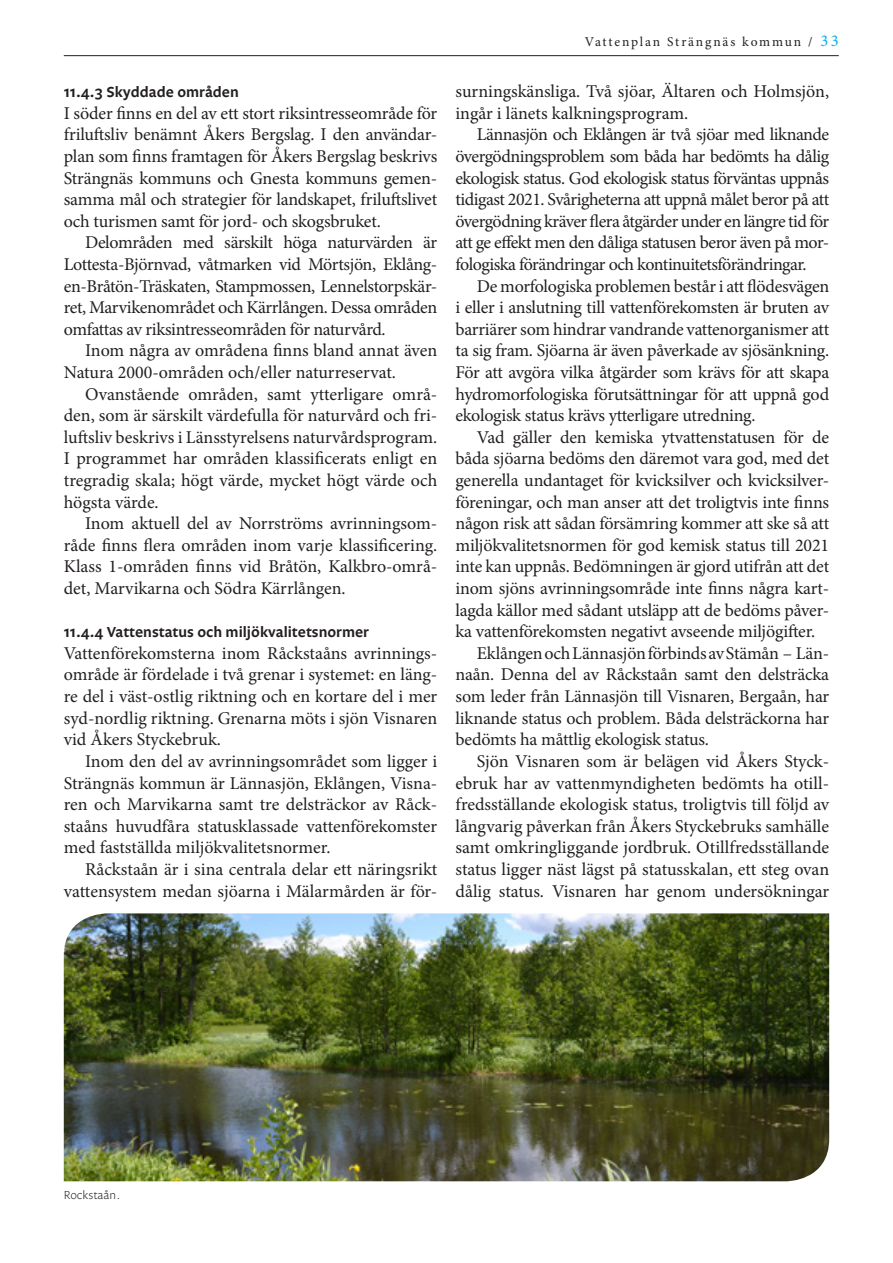
<style>
.page{position:relative;width:893px;height:1263px;background:#fff}
.page>*{position:absolute;margin:0;border:0;box-sizing:border-box;transform-origin:0 0}
.Brödtext_2{font:18px/21.6px "Minion Pro";letter-spacing:-.01em;color:#231f20;text-align:justify}
.Brödtext_1{font:18px/21.6px "Minion Pro";letter-spacing:-.01em;color:#231f20;text-align:justify}
.Rubrik_3{font:600 15px "Legato OT";color:#231f20}
.t1{font:13.5px "Minion Pro";letter-spacing:.135em;color:#231f20}
.Bildtext{font:300 12px "Legato OT";color:#231f20}
.s1{font-size:16.5px;color:#00aeef}
</style>
<div class="page">
<hr style="left:64px;top:55px;width:775px;height:1px;background:#231f20">
<img style="left:64px;top:913px;width:765px;height:268px">
<p class="Rubrik_3" style="left:64px;top:83px;width:176px">11.4.3 Skyddade områden</p>
<p class="Brödtext_1" style="left:64px;top:102px;width:375px">I söder finns en del av ett stort riksintresseområde för friluftsliv benämnt Åkers Bergslag. I den användar&shy;plan som finns framtagen för Åkers Bergslag beskrivs Strängnäs kommuns och Gnesta kommuns gemen&shy;samma mål och strategier för landskapet, friluftslivet och turismen samt för jord- och skogsbruket.</p>
<p class="Brödtext_2" style="left:64px;top:232px;width:375px;text-indent:21px">Delområden med särskilt höga naturvärden är Lottesta-Björnvad, våtmarken vid Mörtsjön, Eklång&shy;en-Bråtön-Träskaten, Stampmossen, Lennelstorpskär&shy;ret, Marvikenområdet och Kärrlången. Dessa områden omfattas av riksintresseområden för naturvård.</p>
<p class="Brödtext_2" style="left:64px;top:340px;width:375px;text-indent:21px">Inom några av områdena finns bland annat även<br>Natura 2000-områden och/eller naturreservat.</p>
<p class="Brödtext_2" style="left:64px;top:383px;width:375px;text-indent:21px">Ovanstående områden, samt ytterligare områ&shy;den, som är särskilt värdefulla för naturvård och fri&shy;luftsliv beskrivs i Länsstyrelsens naturvårdsprogram.<br>I programmet har områden klassificerats enligt en tregradig skala; högt värde, mycket högt värde och högsta värde.</p>
<p class="Brödtext_2" style="left:64px;top:513px;width:375px;text-indent:21px">Inom aktuell del av Norrströms avrinningsom&shy;råde finns flera områden inom varje klassificering.<br>Klass 1-områden finns vid Bråtön, Kalkbro-områ&shy;det, Marvikarna och Södra Kärrlången.</p>
<p class="Rubrik_3" style="left:64px;top:623px;width:307px">11.4.4 Vattenstatus och miljökvalitetsnormer</p>
<p class="Brödtext_1" style="left:64px;top:642px;width:375px">Vattenförekomsterna inom Råckstaåns avrinnings&shy;område är fördelade i två grenar i systemet: en läng&shy;re del i väst-ostlig riktning och en kortare del i mer syd-nordlig riktning. Grenarna möts i sjön Visnaren vid Åkers Styckebruk.</p>
<p class="Brödtext_2" style="left:64px;top:750px;width:375px;text-indent:21px">Inom den del av avrinningsområdet som ligger i Strängnäs kommun är Lännasjön, Eklången, Visna&shy;ren och Marvikarna samt tre delsträckor av Råck&shy;staåns huvudfåra statusklassade vattenförekomster med fastställda miljökvalitetsnormer.</p>
<p class="Brödtext_2" style="left:64px;top:858px;width:375px;text-align:right">Råckstaån är i sina centrala delar ett näringsrikt vattensystem medan sjöarna i Mälarmården är för-</p>
<p class="t1" style="left:585px;top:33px;width:255px">Vattenplan Strängnäs kommun / <span class="s1">33</span></p>
<p class="Brödtext_2" style="left:455px;top:81px;width:375px">surningskänsliga. Två sjöar, Ältaren och Holmsjön, ingår i länets kalkningsprogram.</p>
<p class="Brödtext_2" style="left:455px;top:124px;width:375px;text-indent:21px">Lännasjön och Eklången är två sjöar med liknande övergödningsproblem som båda har bedömts ha dålig ekologisk status. God ekologisk status förväntas uppnås tidigast 2021. Svårigheterna att uppnå målet beror på att övergödning kräver flera åtgärder under en längre tid för att ge effekt men den dåliga statusen beror även på mor&shy;fologiska förändringar och kontinuitetsförändringar.</p>
<p class="Brödtext_2" style="left:455px;top:275px;width:375px;text-indent:21px">De morfologiska problemen består i att flödesvägen i eller i anslutning till vattenförekomsten är bruten av barriärer som hindrar vandrande vattenorganismer att ta sig fram. Sjöarna är även påverkade av sjösänkning.<br>För att avgöra vilka åtgärder som krävs för att skapa hydromorfologiska förutsättningar för att uppnå god ekologisk status krävs ytterligare utredning.</p>
<p class="Brödtext_2" style="left:455px;top:426px;width:375px;text-indent:21px">Vad gäller den kemiska ytvattenstatusen för de båda sjöarna bedöms den däremot vara god, med det generella undantaget för kvicksilver och kvicksilver&shy;föreningar, och man anser att det troligtvis inte finns någon risk att sådan försämring kommer att ske så att miljökvalitetsnormen för god kemisk status till 2021 inte kan uppnås. Bedömningen är gjord utifrån att det inom sjöns avrinningsområde inte finns några kart&shy;lagda källor med sådant utsläpp att de bedöms påver&shy;ka vattenförekomsten negativt avseende miljögifter.</p>
<p class="Brödtext_2" style="left:455px;top:642px;width:375px;text-indent:21px">Eklången och Lännasjön förbinds av Stämån – Län&shy;naån. Denna del av Råckstaån samt den delsträcka som leder från Lännasjön till Visnaren, Bergaån, har liknande status och problem. Båda delsträckorna har bedömts ha måttlig ekologisk status.</p>
<p class="Brödtext_2" style="left:455px;top:750px;width:375px;text-indent:21px">Sjön Visnaren som är belägen vid Åkers Styck&shy;ebruk har av vattenmyndigheten bedömts ha otill&shy;fredsställande ekologisk status, troligtvis till följd av långvarig påverkan från Åkers Styckebruks samhälle samt omkringliggande jordbruk. Otillfredsställande status ligger näst lägst på statusskalan, ett steg ovan dålig status. Visnaren har genom undersökningar</p>
<p class="Bildtext" style="left:64px;top:1188px;width:58px">Rockstaån.</p>
</div>
